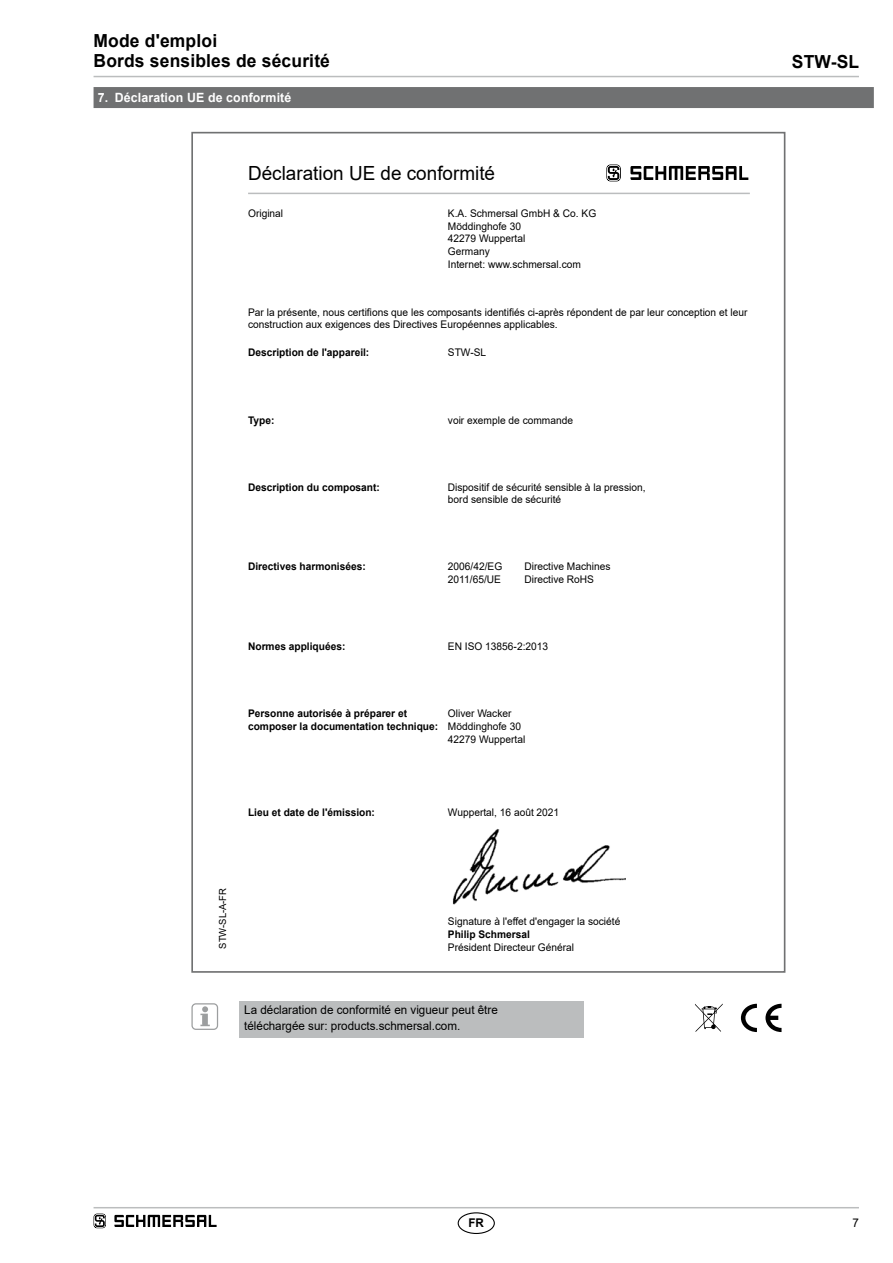
<style>
.page{position:relative;width:893px;height:1263px;background:#fff}
.page>*{position:absolute;margin:0;border:0;box-sizing:border-box;transform-origin:0 0}
.t1{font:19.5px "Arial";color:#000}
.t2{font:700 18px/20.2px "Arial";letter-spacing:.01em;color:#000}
.t3{font:700 12.75px "Arial";letter-spacing:.01em;color:#fff}
.t4{font:12px/15.1px "Arial";color:#000}
.t5{font:700 12px "Arial";color:#000}
.t6{font:10.5px/12.6px "Arial";color:#000}
.t7{font:700 10.5px/12.6px "Arial";color:#000}
.t8{font:9.75px "Arial";color:#000}
</style>
<div class="page">
<hr style="left:94px;top:1207px;width:765px;height:1px;background:#bbbdbe">
<hr style="left:94px;top:76px;width:765px;height:1px;background:#bbbdbe">
<div style="left:458px;top:1212px;width:37px;height:22px;border:1px solid #000;border-radius:50%"></div>
<svg style="left:741px;top:1004px;width:16px;height:28px"></svg>
<svg style="left:765px;top:1004px;width:16px;height:28px"></svg>
<div style="left:239px;top:1001px;width:344px;height:37px;background:#bbbdbe"></div>
<svg style="left:200px;top:1006px;width:10px;height:20px"></svg>
<div style="left:191px;top:1003px;width:27px;height:27px;border:1px solid #9c9e9f;border-radius:4px"></div>
<svg style="left:606px;top:164px;width:15px;height:17px"></svg>
<svg style="left:630px;top:166px;width:118px;height:14px"></svg>
<img style="left:452px;top:829px;width:173px;height:76px">
<hr style="left:248px;top:193px;width:502px;height:1px;background:#bbbdbe">
<div style="left:94px;top:87px;width:780px;height:21px;background:#707172"></div>
<svg style="left:695px;top:1003px;width:28px;height:29px"></svg>
<svg style="left:94px;top:1213px;width:12px;height:15px"></svg>
<svg style="left:114px;top:1215px;width:103px;height:12px"></svg>
<h2 class="t2" style="left:94px;top:31px;width:238px">Mode d'emploi<br>Bords sensibles de sécurité</h2>
<p class="t3" style="left:98px;top:89px;width:195px">7. Déclaration UE de conformité</p>
<h1 class="t1" style="left:248px;top:160px;width:249px">Déclaration UE de conformité</h1>
<p class="t6" style="left:248px;top:207px;width:37px">Original</p>
<p class="t6" style="left:448px;top:207px;width:150px">K.A. Schmersal GmbH &amp; Co. KG<br>Möddinghofe 30<br>42279 Wuppertal<br>Germany<br>Internet: www.schmersal.com</p>
<p class="t6" style="left:248px;top:306px;width:501px">Par la présente, nous certifions que les composants identifiés ci-après répondent de par leur conception et leur construction aux exigences des Directives Européennes applicables.</p>
<p class="t7" style="left:248px;top:346px;width:123px">Description de l'appareil:</p>
<p class="t6" style="left:448px;top:346px;width:40px">STW-SL</p>
<p class="t7" style="left:248px;top:414px;width:28px">Type:</p>
<p class="t6" style="left:448px;top:413px;width:127px">voir exemple de commande</p>
<p class="t7" style="left:248px;top:481px;width:133px">Description du composant:</p>
<p class="t6" style="left:448px;top:481px;width:199px">Dispositif de sécurité sensible à la pression, bord sensible de sécurité</p>
<p class="t7" style="left:248px;top:561px;width:119px">Directives harmonisées:</p>
<p class="t6" style="left:448px;top:560px;width:56px">2006/42/EG<br>2011/65/UE</p>
<p class="t6" style="left:524px;top:560px;width:88px">Directive Machines<br>Directive RoHS</p>
<p class="t7" style="left:248px;top:640px;width:99px">Normes appliquées:</p>
<p class="t6" style="left:448px;top:640px;width:102px">EN ISO 13856-2:2013</p>
<p class="t7" style="left:248px;top:707px;width:192px">Personne autorisée à préparer et composer la documentation technique:</p>
<p class="t6" style="left:448px;top:707px;width:79px">Oliver Wacker<br>Möddinghofe 30<br>42279 Wuppertal</p>
<p class="t7" style="left:248px;top:806px;width:128px">Lieu et date de l'émission:</p>
<p class="t6" style="left:448px;top:805px;width:113px">Wuppertal, 16 août 2021</p>
<p class="t8" style="left:216px;top:949px;width:62px;rotate:-90deg">STW-SL-A-FR</p>
<p class="t6" style="left:448px;top:915px;width:174px">Signature à l'effet d'engager la société</p>
<p class="t7" style="left:448px;top:928px;width:84px">Philip Schmersal</p>
<p class="t6" style="left:448px;top:940px;width:128px">Président Directeur Général</p>
<p class="t4" style="left:244px;top:1002px;width:255px">La déclaration de conformité en vigueur peut être téléchargée sur: products.schmersal.com.</p>
<h2 class="t2" style="left:792px;top:52px;width:69px">STW-SL</h2>
<p class="t5" style="left:468px;top:1214px;width:17px">FR</p>
<p class="t4" style="left:852px;top:1215px;width:8px">7</p>
</div>
